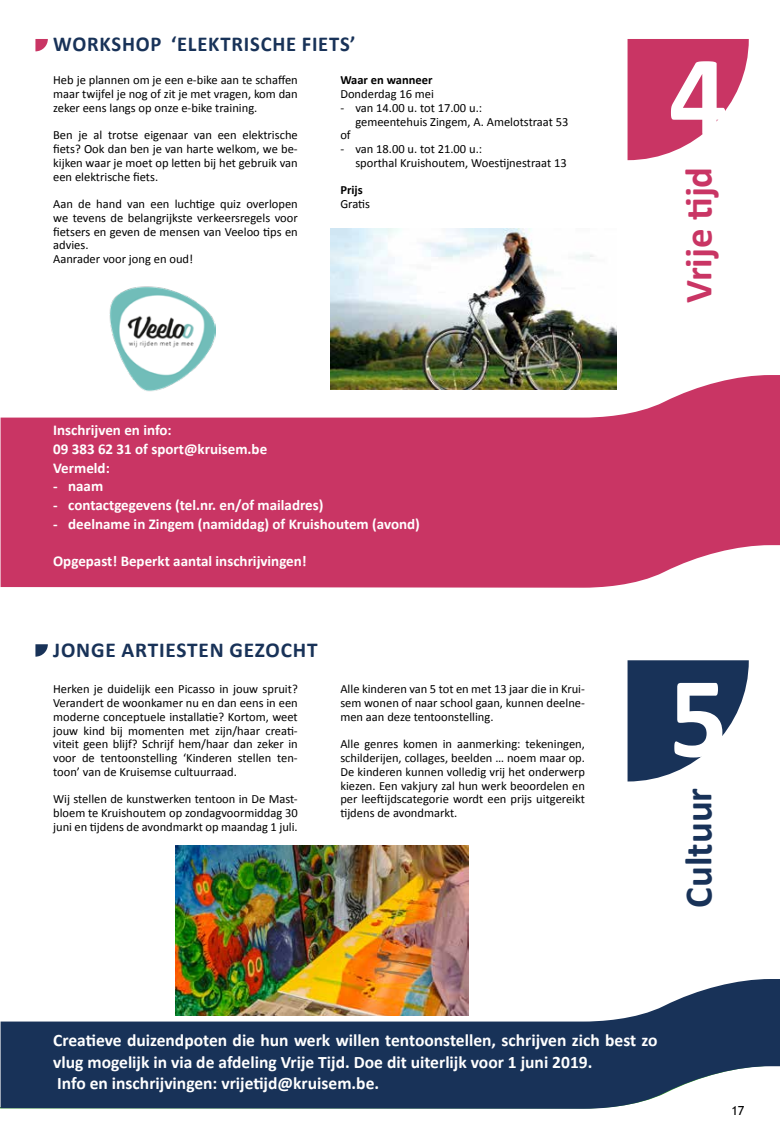
<style>
.page{position:relative;width:780px;height:1134px;background:#fff}
.page>*{position:absolute;margin:0;border:0;box-sizing:border-box;transform-origin:0 0}
.t1{font:700 116px "Calibri";color:#fff}
.t2{font:700 38.75px "Calibri";color:#c93564}
.t3{font:700 38.75px "Calibri";color:#183258}
.t4{font:700 21.25px "Calibri";letter-spacing:.04em;color:#183258}
.t5{font:700 17.5px/21.2px "Calibri";color:#fff}
.t6{font:700 15px/18.8px "Calibri";color:#fff}
.t7{font:12.5px/13.8px "Calibri";color:#000;text-align:justify}
.t8{font:700 12.5px "Calibri";color:#000}
.t9{font:12.5px "Trebuchet MS";color:#000}
</style>
<div class="page">
<img style="left:175px;top:845px;width:293px;height:134px">
<svg style="left:35px;top:644px;width:13px;height:13px"></svg>
<svg style="left:627px;top:660px;width:121px;height:121px"></svg>
<svg style="left:627px;top:39px;width:121px;height:121px"></svg>
<svg style="left:35px;top:39px;width:13px;height:12px"></svg>
<img style="left:109px;top:286px;width:106px;height:89px">
<img style="left:330px;top:229px;width:286px;height:146px">
<svg style="left:1px;top:375px;width:779px;height:213px;fill:#c93564"></svg>
<svg style="left:1px;top:979px;width:779px;height:130px;fill:#183258"></svg>
<h3 class="t4" style="left:53px;top:31px;width:304px">WORKSHOP ‘ELEKTRISCHE FIETS’</h3>
<p class="t7" style="left:53px;top:73px;width:246px">Heb je plannen om je een e-bike aan te schaffen maar twijfel je nog of zit je met vragen, kom dan zeker eens langs op onze e-bike training.</p>
<p class="t7" style="left:53px;top:128px;width:246px">Ben je al trotse eigenaar van een elektrische fiets? Ook dan ben je van harte welkom, we be&shy;kijken waar je moet op letten bij het gebruik van een elektrische fiets.</p>
<p class="t7" style="left:53px;top:197px;width:246px;text-align:left">Aan de hand van een luchtige quiz overlopen we tevens de belangrijkste verkeersregels voor fietsers en geven de mensen van Veeloo tips en advies.<br>Aanrader voor jong en oud!</p>
<p class="t8" style="left:340px;top:72px;width:94px">Waar en wanneer</p>
<p class="t7" style="left:340px;top:87px;width:95px">Donderdag 16 mei</p>
<p class="t7" style="left:340px;top:101px;width:143px">- van 14.00 u. tot 17.00 u.:</p>
<p class="t7" style="left:355px;top:115px;width:215px">gemeentehuis Zingem, A. Amelotstraat 53</p>
<p class="t7" style="left:340px;top:128px;width:12px">of</p>
<p class="t7" style="left:355px;top:142px;width:213px;text-indent:-15px">- van 18.00 u. tot 21.00 u.:<br>sporthal Kruishoutem, Woestijnestraat 13</p>
<p class="t8" style="left:340px;top:182px;width:24px">Prijs</p>
<p class="t7" style="left:340px;top:197px;width:31px">Gratis</p>
<p class="t6" style="left:53px;top:421px;width:215px">Inschrijven en info:<br>09 383 62 31 of sport@kruisem.be<br>Vermeld:</p>
<p class="t6" style="left:53px;top:477px;width:52px">- naam</p>
<p class="t6" style="left:53px;top:496px;width:272px">- contactgegevens (tel.nr. en/of mailadres)</p>
<p class="t6" style="left:53px;top:515px;width:368px">- deelname in Zingem (namiddag) of Kruishoutem (avond)</p>
<p class="t6" style="left:53px;top:552px;width:255px">Opgepast! Beperkt aantal inschrijvingen!</p>
<h3 class="t4" style="left:53px;top:636px;width:266px">JONGE ARTIESTEN GEZOCHT</h3>
<p class="t7" style="left:53px;top:682px;width:246px">Herken je duidelijk een Picasso in jouw spruit?<br>Verandert de woonkamer nu en dan eens in een moderne conceptuele installatie? Kortom, weet jouw kind bij momenten met zijn/haar creati&shy;viteit geen blijf? Schrijf hem/haar dan zeker in voor de tentoonstelling ‘Kinderen stellen ten&shy;toon’ van de Kruisemse cultuurraad.</p>
<p class="t7" style="left:53px;top:792px;width:246px">Wij stellen de kunstwerken tentoon in De Mast&shy;bloem te Kruishoutem op zondagvoormiddag 30 juni en tijdens de avondmarkt op maandag 1 juli.</p>
<p class="t7" style="left:340px;top:682px;width:246px">Alle kinderen van 5 tot en met 13 jaar die in Krui&shy;sem wonen of naar school gaan, kunnen deelne&shy;men aan deze tentoonstelling.</p>
<p class="t7" style="left:340px;top:737px;width:246px">Alle genres komen in aanmerking: tekeningen, schilderijen, collages, beelden … noem maar op.<br>De kinderen kunnen volledig vrij het onderwerp kiezen. Een vakjury zal hun werk beoordelen en per leeftijdscategorie wordt een prijs uitgereikt tijdens de avondmarkt.</p>
<h1 class="t1" style="left:669px;top:22px;width:60px">4</h1>
<h2 class="t2" style="left:673px;top:303px;width:138px;rotate:-90deg">Vrije tijd</h2>
<h1 class="t1" style="left:669px;top:643px;width:60px">5</h1>
<h2 class="t3" style="left:673px;top:907px;width:121px;rotate:-90deg">Cultuur</h2>
<h3 class="t5" style="left:53px;top:1030px;width:606px">Creatieve duizendpoten die hun werk willen tentoonstellen, schrijven zich best zo vlug mogelijk in via de afdeling Vrije Tijd. Doe dit uiterlijk voor 1 juni 2019.<br>Info en inschrijvingen: vrijetijd@kruisem.be.</h3>
<p class="t9" style="left:731px;top:1103px;width:15px">17</p>
</div>
